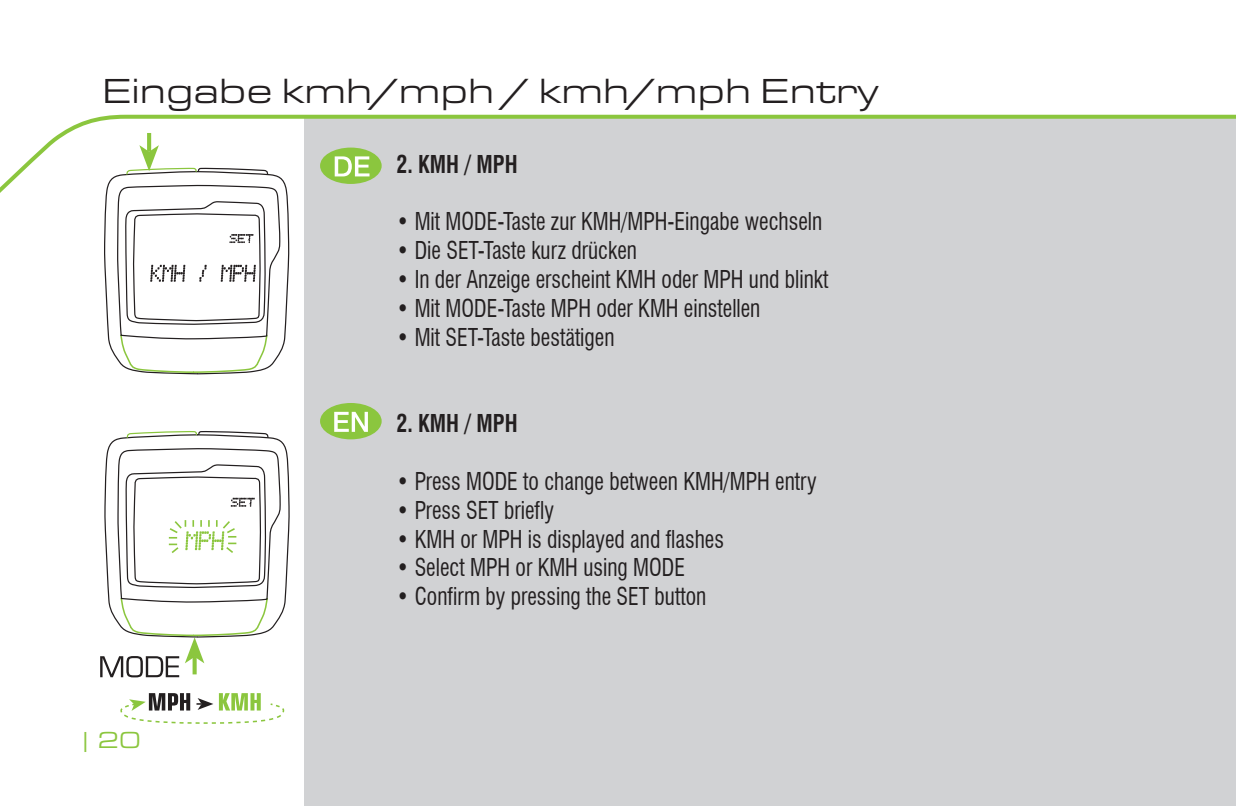
<style>
.page{position:relative;width:1236px;height:806px;background:#fff}
.page>*{position:absolute;margin:0;border:0;box-sizing:border-box;transform-origin:0 0}
.t1{font:expanded 36px "Micro Square";color:#231f20}
.t2{font:condensed 24px "Swiss 721 BT";color:#231f20;scale:.9 1}
.t3{font:700 condensed 24px "Swiss 721 BT";color:#231f20;scale:.9 1}
.t4{font:expanded 24px "Micro Square";color:#8bc63e}
</style>
<div class="page">
<div style="left:304px;top:116px;width:932px;height:689px;background:#d1d2d4"></div>
<svg style="left:0;top:114px;width:1236px;height:79px"></svg>
<div style="left:320px;top:147px;width:62px;height:37px;background:#8bc63e;border-radius:50%"></div>
<svg style="left:335px;top:156px;width:34px;height:20px"></svg>
<div style="left:320px;top:403px;width:62px;height:36px;background:#8bc63e;border-radius:50%"></div>
<svg style="left:334px;top:411px;width:34px;height:20px"></svg>
<svg style="left:147px;top:133px;width:4px;height:12px"></svg>
<svg style="left:103px;top:145px;width:187px;height:230px"></svg>
<svg style="left:120px;top:693px;width:165px;height:31px"></svg>
<svg style="left:100px;top:431px;width:190px;height:246px"></svg>
<h1 class="t1" style="left:102px;top:71px;width:778px">Eingabe kmh/mph / kmh/mph Entry</h1>
<p class="t3" style="left:397px;top:149px;width:136px">2. KMH / MPH</p>
<p class="t2" style="left:397px;top:207px;width:474px">• Mit MODE-Taste zur KMH/MPH-Eingabe wechseln</p>
<p class="t2" style="left:397px;top:236px;width:269px">• Die SET-Taste kurz drücken</p>
<p class="t2" style="left:397px;top:265px;width:481px">• In der Anzeige erscheint KMH oder MPH und blinkt</p>
<p class="t2" style="left:397px;top:293px;width:406px">• Mit MODE-Taste MPH oder KMH einstellen</p>
<p class="t2" style="left:397px;top:322px;width:244px">• Mit SET-Taste bestätigen</p>
<p class="t4" style="left:79px;top:726px;width:63px">| 20</p>
<p class="t3" style="left:397px;top:409px;width:136px">2. KMH / MPH</p>
<p class="t2" style="left:397px;top:466px;width:468px">• Press MODE to change between KMH/MPH entry</p>
<p class="t2" style="left:397px;top:495px;width:176px">• Press SET briefly</p>
<p class="t2" style="left:397px;top:524px;width:365px">• KMH or MPH is displayed and flashes</p>
<p class="t2" style="left:397px;top:553px;width:322px">• Select MPH or KMH using MODE</p>
<p class="t2" style="left:397px;top:581px;width:346px">• Confirm by pressing the SET button</p>
</div>
